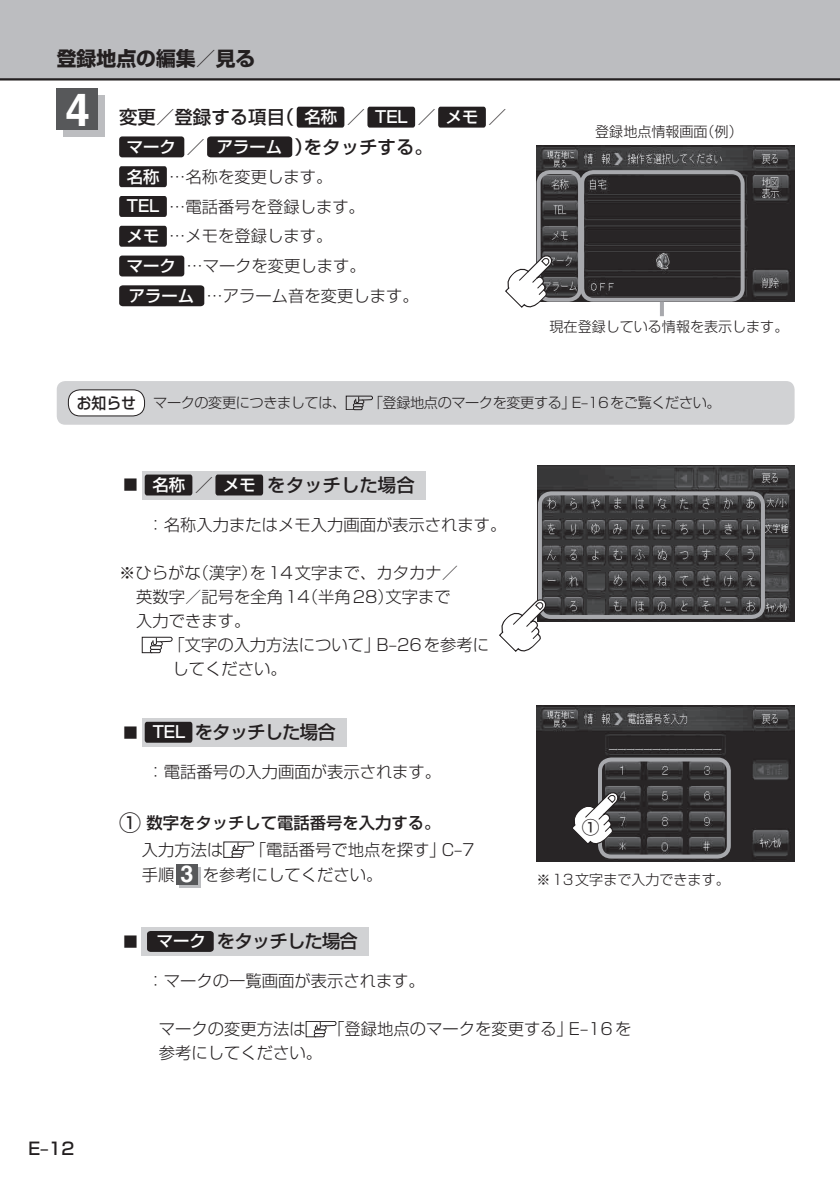
<style>
.page{position:relative;width:840px;height:1191px;background:#fff}
.page>*{position:absolute;margin:0;border:0;box-sizing:border-box;transform-origin:0 0}
.t1{font:700 45.2px "Helvetica";color:#fff}
.t2{font:19.8px "Shin Go Pro Bold 90 msp RKSJ H";color:#231f20}
.t3{font:18.4px/29.8px "Shin Go Pro Medium 90 msp RKSJ H";color:#231f20}
.t4{font:18.4px "Shin Go Pro Medium 90 msp RKSJ H";letter-spacing:-.05em;color:#231f20}
.t5{font:17.8px "Shin Go Pro Medium 90 msp RKSJ H";color:#231f20}
.t6{font:17px "Shin Go Pro Medium 90 msp RKSJ H";color:#231f20}
.t7{font:16.2px/29.8px "Shin Go Pro Light 90 msp RKSJ H";color:#231f20}
.t8{font:16.2px "Shin Go Pro Medium 90 msp RKSJ H";color:#231f20}
.t9{font:14.2px "Shin Go Pro Light 90 msp RKSJ H";letter-spacing:-.03em;color:#231f20}
.t10{font:14.2px "Shin Go Pro Light 90 msp RKSJ H";color:#231f20}
.s1{font-size:16.2px;color:#fff}
.s2{font-family:"Shin Go Pro Medium 90 msp RKSJ H";color:#fff}
.s3{font-family:"Shin Go Pro Medium 90 msp RKSJ H";font-size:15.6px}
.s4{font-size:14.2px}
.s5{font-size:22px}
.s6{font-family:"Helvetica";font-weight:700;font-size:23.4px;color:#fff}
</style>
<div class="page">
<div style="left:0;top:0;width:839px;height:79px;background:#bcbdc0"></div>
<hr style="left:0;top:78px;width:839px;height:2px;background:#231f20">
<img style="left:536px;top:146px;width:258px;height:156px">
<div style="left:63px;top:95px;width:42px;height:42px;background:#bcbdc0"></div>
<div style="left:57px;top:89px;width:41px;height:41px;background:#57585a"></div>
<div style="left:296px;top:107px;width:48px;height:21px;background:#231f20;border-radius:3px"></div>
<div style="left:367px;top:107px;width:48px;height:21px;background:#231f20;border-radius:3px"></div>
<div style="left:438px;top:107px;width:47px;height:21px;background:#231f20;border-radius:3px"></div>
<div style="left:119px;top:136px;width:65px;height:21px;background:#231f20;border-radius:3px"></div>
<div style="left:207px;top:136px;width:85px;height:21px;background:#231f20"></div>
<div style="left:119px;top:166px;width:48px;height:21px;background:#231f20;border-radius:3px"></div>
<div style="left:119px;top:196px;width:48px;height:21px;background:#231f20;border-radius:3px"></div>
<div style="left:119px;top:226px;width:48px;height:21px;background:#231f20;border-radius:3px"></div>
<div style="left:119px;top:255px;width:65px;height:21px;background:#231f20;border-radius:3px"></div>
<div style="left:119px;top:285px;width:85px;height:21px;background:#231f20"></div>
<div style="left:142px;top:471px;width:283px;height:28px;background:#d1d2d4"></div>
<div style="left:145px;top:474px;width:47px;height:21px;background:#231f20;border-radius:3px"></div>
<div style="left:215px;top:474px;width:48px;height:21px;background:#231f20;border-radius:3px"></div>
<svg style="left:142px;top:636px;width:30px;height:18px"></svg>
<div style="left:536px;top:170px;width:45px;height:132px;border:4px solid #a8a9ad;border-radius:11px"></div>
<div style="left:579px;top:170px;width:165px;height:132px;border:4px solid #a8a9ad;border-radius:11px"></div>
<svg style="left:505px;top:246px;width:62px;height:62px"></svg>
<svg style="left:660px;top:302px;width:3px;height:14px"></svg>
<img style="left:536px;top:705px;width:258px;height:156px">
<div style="left:142px;top:718px;width:204px;height:28px;background:#d1d2d4"></div>
<div style="left:145px;top:722px;width:47px;height:20px;background:#231f20;border-radius:3px"></div>
<svg style="left:223px;top:841px;width:31px;height:17px"></svg>
<svg style="left:180px;top:867px;width:21px;height:21px"></svg>
<div style="left:176px;top:863px;width:21px;height:21px;background:#57585a"></div>
<div style="left:597px;top:757px;width:133px;height:101px;border:4px solid #a8a9ad;border-radius:11px"></div>
<svg style="left:565px;top:783px;width:68px;height:68px"></svg>
<img style="left:537px;top:465px;width:257px;height:157px">
<div style="left:537px;top:491px;width:227px;height:128px;border:4px solid #a8a9ad;border-radius:11px"></div>
<svg style="left:499px;top:590px;width:62px;height:62px"></svg>
<div style="left:142px;top:927px;width:226px;height:28px;background:#d1d2d4"></div>
<svg style="left:147px;top:931px;width:66px;height:21px"></svg>
<svg style="left:305px;top:1021px;width:31px;height:17px"></svg>
<div style="left:57px;top:381px;width:737px;height:44px;background:#d1d2d4;border-radius:9px"></div>
<svg style="left:346px;top:395px;width:26px;height:16px"></svg>
<div style="left:68px;top:390px;width:76px;height:26px;background:#fff;border-radius:12px"></div>
<div style="left:68px;top:389px;width:77px;height:27px;border:1px solid #231f20;border-radius:12px"></div>
<p class="t2" style="left:57px;top:51px;width:200px">登録地点の編集／見る</p>
<h1 class="t1" style="left:65px;top:93px;width:26px">4</h1>
<p class="t3" style="left:127px;top:105px;width:381px;text-indent:-8px">変更／登録する項目（ <span class="s1">名称</span>／ <span class="s1">TEL</span> ／ <span class="s1">メモ</span>／<span class="s1">マーク</span> ／ <span class="s1">アラーム</span> ）をタッチする。</p>
<p class="t7" style="left:127px;top:164px;width:293px"><span class="s2">名称</span> …名称を変更します。<br><span class="s2">TEL</span> …電話番号を登録します。<br><span class="s2">メモ</span> …メモを登録します。<br><span class="s2">マーク</span> …マークを変更します。<br><span class="s2">アラーム</span> …アラーム音を変更します。</p>
<p class="t10" style="left:595px;top:126px;width:149px">登録地点情報画面（例）</p>
<p class="t10" style="left:549px;top:321px;width:240px">現在登録している情報を表示します。</p>
<p class="t9" style="left:77px;top:397px;width:271px"><span class="s3">お知らせ</span> マークの変更につきましては、</p>
<p class="t9" style="left:368px;top:397px;width:353px">「登録地点のマークを変更する」E‒16をご覧ください。</p>
<p class="t3" style="left:123px;top:473px;width:293px"><span class="s4">■</span> <span class="s1">名称</span>／ <span class="s1">メモ</span> をタッチした場合</p>
<p class="t7" style="left:147px;top:512px;width:360px">：名称入力またはメモ入力画面が表示されます。</p>
<p class="t7" style="left:136px;top:563px;width:323px;line-height:24px;text-indent:-17px">※ひらがな（漢字）を14文字まで、カタカナ／英数字／記号を全角14（半角28）文字まで入力できます。</p>
<p class="t7" style="left:168px;top:635px;width:322px;line-height:24px">「文字の入力方法について」B‒26を参考にしてください。</p>
<p class="t4" style="left:123px;top:725px;width:214px"><span class="s4">■</span> <span class="s1">TEL</span> をタッチした場合</p>
<p class="t7" style="left:147px;top:759px;width:295px">：電話番号の入力画面が表示されます。</p>
<p class="t8" style="left:119px;top:816px;width:322px"><span class="s5">①</span> 数字をタッチして電話番号を入力する。</p>
<p class="t7" style="left:142px;top:837px;width:83px">入力方法は</p>
<p class="t7" style="left:142px;top:839px;width:334px;line-height:25.6px;text-indent:108px">「電話番号で地点を探す」C‒7手順 <span class="s6">3</span> を参考にしてください。</p>
<p class="t5" style="left:581px;top:820px;width:19px">①</p>
<p class="t10" style="left:536px;top:874px;width:195px">※13文字まで入力できます。</p>
<p class="t6" style="left:28px;top:1142px;width:47px">E‒12</p>
<p class="t4" style="left:123px;top:934px;width:236px"><span class="s4">■</span> <span class="s1">マーク</span> をタッチした場合</p>
<p class="t7" style="left:147px;top:968px;width:279px">：マークの一覧画面が表示されます。</p>
<p class="t7" style="left:159px;top:1016px;width:148px">マークの変更方法は</p>
<p class="t7" style="left:328px;top:1016px;width:304px">「登録地点のマークを変更する」E‒16を</p>
<p class="t7" style="left:159px;top:1040px;width:164px">参考にしてください。</p>
</div>
